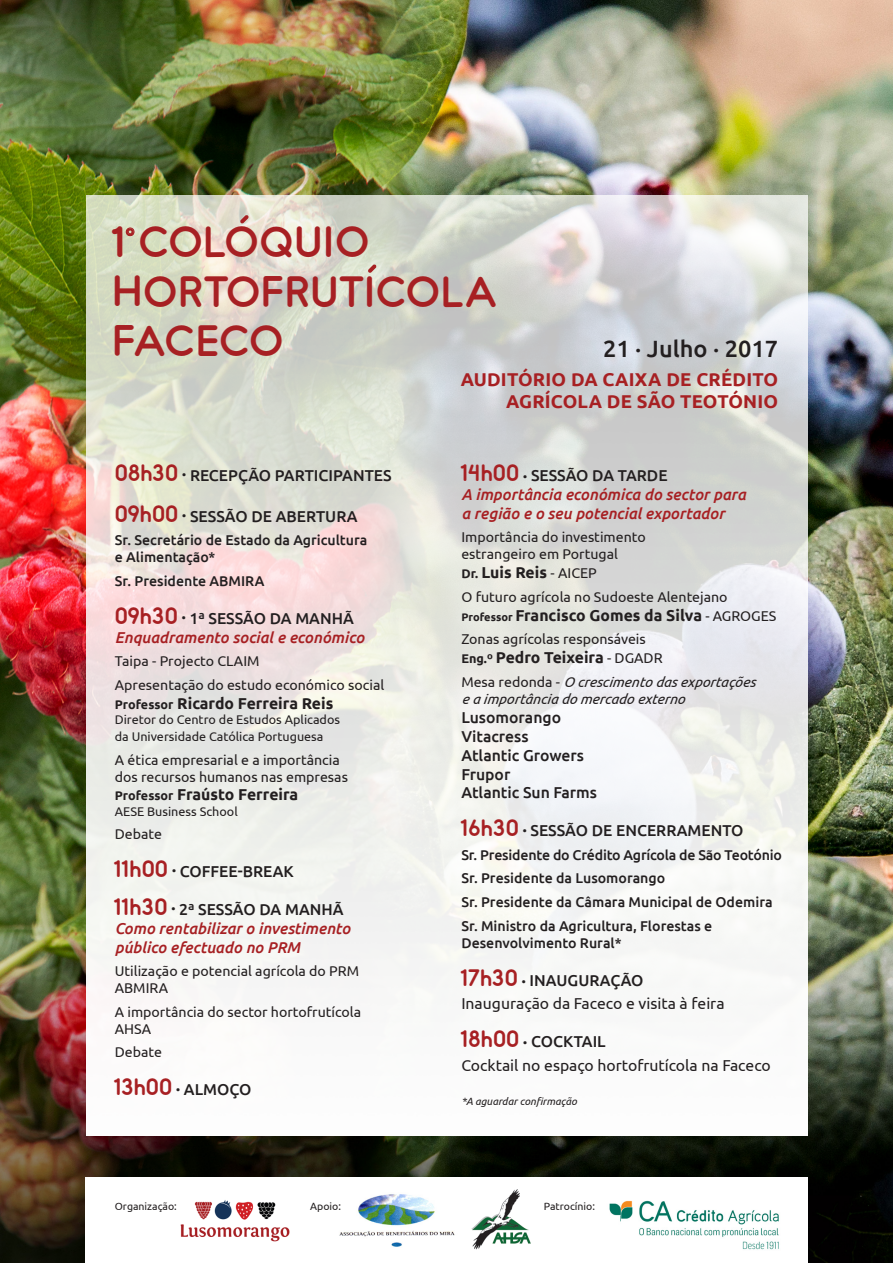
<style>
.page{position:relative;width:893px;height:1263px;background:#fff}
.page>*{position:absolute;margin:0;border:0;box-sizing:border-box;transform-origin:0 0}
.t1{font:40.5px "Somatic Rounded";letter-spacing:.025em;color:#a72023}
.t2{font:500 23.55px "Ubuntu";color:#231f20}
.t3{font:700 18.6px/22.2px "Ubuntu";letter-spacing:.01em;color:#a72023;text-align:right}
.t4{font:500 15.75px "Ubuntu";color:#231f20}
.t5{font:italic 500 15.75px "Ubuntu";color:#a72023}
.t6{font:700 15.75px "Ubuntu";color:#231f20}
.t7{font:15.75px "Ubuntu";color:#231f20}
.t8{font:15.3px "Somatic Rounded";color:#a72023}
.t9{font:14.1px "Ubuntu";color:#231f20}
.t10{font:500 14.1px/17px "Ubuntu";color:#231f20}
.t11{font:italic 14.1px "Ubuntu";color:#231f20}
.t12{font:12.6px "Ubuntu";color:#231f20}
.t13{font:10.5px "Ubuntu";color:#231f20}
.t14{font:italic 10.5px "Ubuntu";color:#231f20}
.s1{font-family:"Somatic Rounded";font-weight:400;font-size:22.05px;color:#a72023}
.s2{font-size:12.6px}
.s3{font-weight:400;font-size:14.1px}
.s4{font-size:10.95px}
.s5{font-style:normal}
</style>
<div class="page">
<img style="left:0;top:0;width:893px;height:1263px">
<img style="left:86px;top:196px;width:722px;height:939px">
<div style="left:85px;top:1178px;width:723px;height:85px;background:#fff"></div>
<img style="left:609px;top:1200px;width:170px;height:50px">
<img style="left:471px;top:1189px;width:60px;height:61px">
<img style="left:339px;top:1194px;width:116px;height:53px">
<img style="left:180px;top:1200px;width:110px;height:42px">
<svg style="left:125px;top:227px;width:10px;height:10px"></svg>
<svg style="left:368px;top:264px;width:8px;height:9px"></svg>
<svg style="left:240px;top:215px;width:9px;height:9px"></svg>
<p class="t1" style="left:113px;top:225px;width:258px">1 COLOQUIO</p>
<p class="t1" style="left:113px;top:274px;width:386px">HORTOFRUTICOLA</p>
<p class="t1" style="left:113px;top:324px;width:172px">FACECO</p>
<p class="t8" style="left:126px;top:223px;width:10px">o</p>
<p class="t2" style="left:603px;top:333px;width:177px">21 . Julho . 2017</p>
<p class="t3" style="left:461px;top:368px;width:319px">AUDITÓRIO DA CAIXA DE CRÉDITO<br>AGRÍCOLA DE SÃO TEOTÓNIO</p>
<p class="t4" style="left:115px;top:465px;width:278px"><span class="s1">08h30</span> <sup>.</sup> RECEPÇÃO PARTICIPANTES</p>
<p class="t4" style="left:115px;top:506px;width:244px"><span class="s1">09h00</span> <sup>.</sup> SESSÃO DE ABERTURA</p>
<p class="t10" style="left:115px;top:531px;width:254px">Sr. Secretário de Estado da Agricultura</p>
<p class="t10" style="left:115px;top:548px;width:102px">e Alimentação*</p>
<p class="t10" style="left:115px;top:572px;width:151px">Sr. Presidente ABMIRA</p>
<p class="t4" style="left:115px;top:608px;width:241px"><span class="s1">09h30</span> <sup>.</sup> 1ª SESSÃO DA MANHÃ</p>
<p class="t5" style="left:115px;top:627px;width:251px">Enquadramento social e económico</p>
<p class="t9" style="left:115px;top:653px;width:146px">Taipa - Projecto CLAIM</p>
<p class="t9" style="left:115px;top:676px;width:271px">Apresentação do estudo económico social</p>
<p class="t6" style="left:115px;top:693px;width:220px"><span class="s2">Professor</span> Ricardo Ferreira Reis</p>
<p class="t12" style="left:115px;top:712px;width:227px">Diretor do Centro de Estudos Aplicados</p>
<p class="t12" style="left:115px;top:729px;width:210px">da Universidade Católica Portuguesa</p>
<p class="t9" style="left:115px;top:751px;width:226px">A ética empresarial e a importância</p>
<p class="t9" style="left:115px;top:768px;width:235px">dos recursos humanos nas empresas</p>
<p class="t6" style="left:115px;top:785px;width:185px"><span class="s2">Professor</span> Fraústo Ferreira</p>
<p class="t12" style="left:115px;top:803px;width:124px">AESE Business School</p>
<p class="t9" style="left:115px;top:825px;width:49px">Debate</p>
<p class="t4" style="left:115px;top:861px;width:180px"><span class="s1">11h00</span> <sup>.</sup> COFFEE-BREAK</p>
<p class="t4" style="left:115px;top:899px;width:230px"><span class="s1">11h30</span> <sup>.</sup> 2ª SESSÃO DA MANHÃ</p>
<p class="t5" style="left:115px;top:918px;width:237px">Como rentabilizar o investimento</p>
<p class="t5" style="left:115px;top:937px;width:187px">público efectuado no PRM</p>
<p class="t9" style="left:115px;top:963px;width:246px">Utilização e potencial agrícola do PRM</p>
<p class="t9" style="left:115px;top:980px;width:55px">ABMIRA</p>
<p class="t9" style="left:115px;top:1003px;width:248px">A importância do sector hortofrutícola</p>
<p class="t9" style="left:115px;top:1020px;width:38px">AHSA</p>
<p class="t9" style="left:115px;top:1044px;width:49px">Debate</p>
<p class="t4" style="left:115px;top:1080px;width:138px"><span class="s1">13h00</span> <sup>.</sup> ALMOÇO</p>
<p class="t13" style="left:115px;top:1199px;width:64px">Organização:</p>
<p class="t13" style="left:310px;top:1199px;width:32px">Apoio:</p>
<p class="t4" style="left:461px;top:465px;width:208px"><span class="s1">14h00</span> <sup>.</sup> SESSÃO DA TARDE</p>
<p class="t5" style="left:461px;top:484px;width:286px">A importância económica do sector para</p>
<p class="t5" style="left:461px;top:503px;width:265px">a região e o seu potencial exportador</p>
<p class="t9" style="left:461px;top:529px;width:186px">Importância do investimento</p>
<p class="t9" style="left:461px;top:546px;width:158px">estrangeiro em Portugal</p>
<p class="t6" style="left:461px;top:563px;width:137px"><span class="s2">Dr.</span> Luis Reis <span class="s3">- AICEP</span></p>
<p class="t9" style="left:461px;top:588px;width:268px">O futuro agrícola no Sudoeste Alentejano</p>
<p class="t6" style="left:461px;top:606px;width:317px"><span class="s4">Professor</span> Francisco Gomes da Silva <span class="s3">- AGROGES</span></p>
<p class="t9" style="left:461px;top:631px;width:186px">Zonas agrícolas responsáveis</p>
<p class="t6" style="left:461px;top:648px;width:203px"><span class="s2">Eng.º</span> Pedro Teixeira <span class="s3">- DGADR</span></p>
<p class="t11" style="left:461px;top:673px;width:295px"><span class="s5">Mesa redonda -</span> O crescimento das exportações</p>
<p class="t11" style="left:461px;top:690px;width:227px">e a importância do mercado externo</p>
<p class="t4" style="left:461px;top:707px;width:101px">Lusomorango</p>
<p class="t4" style="left:461px;top:726px;width:69px">Vitacress</p>
<p class="t4" style="left:461px;top:745px;width:124px">Atlantic Growers</p>
<p class="t4" style="left:461px;top:764px;width:50px">Frupor</p>
<p class="t4" style="left:461px;top:783px;width:137px">Atlantic Sun Farms</p>
<p class="t4" style="left:461px;top:821px;width:284px"><span class="s1">16h30</span> <sup>.</sup> SESSÃO DE ENCERRAMENTO</p>
<p class="t10" style="left:461px;top:846px;width:322px">Sr. Presidente do Crédito Agrícola de São Teotónio</p>
<p class="t10" style="left:461px;top:869px;width:206px">Sr. Presidente da Lusomorango</p>
<p class="t10" style="left:461px;top:893px;width:313px">Sr. Presidente da Câmara Municipal de Odemira</p>
<p class="t10" style="left:461px;top:917px;width:252px">Sr. Ministro da Agricultura, Florestas e<br>Desenvolvimento Rural*</p>
<p class="t4" style="left:461px;top:970px;width:184px"><span class="s1">17h30</span> <sup>.</sup> INAUGURAÇÃO</p>
<p class="t7" style="left:461px;top:994px;width:265px">Inauguração da Faceco e visita à feira</p>
<p class="t4" style="left:461px;top:1031px;width:146px"><span class="s1">18h00</span> <sup>.</sup> COCKTAIL</p>
<p class="t7" style="left:461px;top:1055px;width:311px">Cocktail no espaço hortofrutícola na Faceco</p>
<p class="t14" style="left:461px;top:1095px;width:117px">*A aguardar confirmação</p>
<p class="t13" style="left:544px;top:1199px;width:53px">Patrocínio:</p>
</div>
